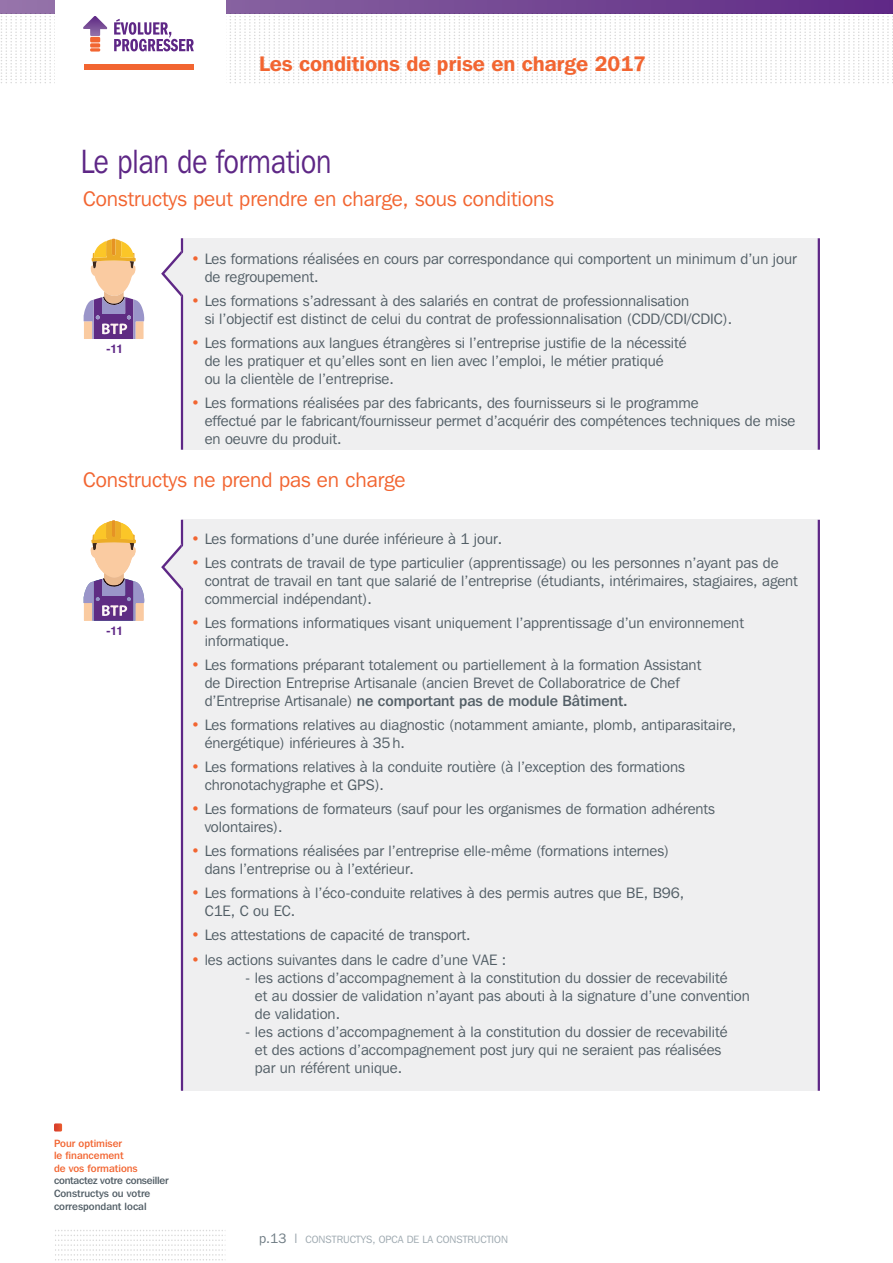
<style>
.page{position:relative;width:893px;height:1263px;background:#fff}
.page>*{position:absolute;margin:0;border:0;box-sizing:border-box;transform-origin:0 0}
.t1{font:33.45px "Franklin Gothic IT Cby BT";color:#5e2786;scale:.85 1}
.t2{font:21px "Franklin Gothic IT Cby BT";color:#f26531}
.t3{font:600 21px "Franklin Gothic IT Cby BT";color:#f26531}
.t4{font:15px/18px "Franklin Gothic IT Cby BT";color:#525e66}
.t5{font:700 12px "Helvetica";color:#5e2786}
.t6{font:500 10.5px/12.6px "Franklin Gothic IT Cby BT";color:#525e66}
.t7{font:500 10.5px/12.6px "Franklin Gothic IT Cby BT";color:#f26531}
.t8{font:10.5px "Franklin Gothic IT Cby BT";color:#9ea9b0}
.s1{font-weight:600;color:#f26531}
.s2{font-weight:500}
.s3{font-size:13.5px;color:#6f7c84}
.s4{font-size:13.5px}
</style>
<div class="page">
<svg style="left:54px;top:1123px;width:8px;height:8px"></svg>
<div style="left:182px;top:520px;width:636px;height:571px;background:#efeff0"></div>
<div style="left:182px;top:238px;width:636px;height:212px;background:#efeff0"></div>
<svg style="left:0;top:0;width:893px;height:13px;background:#754894"></svg>
<div style="left:55px;top:0;width:170px;height:96px;background:#fff"></div>
<svg style="left:0;top:13px;width:893px;height:71px"></svg>
<svg style="left:55px;top:1230px;width:171px;height:31px"></svg>
<hr style="left:181px;top:238px;width:2px;height:212px;background:#5e2786">
<hr style="left:181px;top:520px;width:2px;height:571px;background:#5e2786">
<hr style="left:818px;top:238px;width:2px;height:212px;background:#5e2786">
<hr style="left:818px;top:520px;width:2px;height:571px;background:#5e2786">
<svg style="left:161px;top:250px;width:23px;height:47px"></svg>
<svg style="left:161px;top:544px;width:23px;height:47px"></svg>
<svg style="left:84px;top:239px;width:60px;height:100px"></svg>
<svg style="left:84px;top:520px;width:60px;height:101px"></svg>
<h2 class="t3" style="left:259px;top:51px;width:388px">Les conditions de prise en charge 2017</h2>
<h1 class="t1" style="left:81px;top:140px;width:296px">Le plan de formation</h1>
<h2 class="t2" style="left:83px;top:186px;width:472px">Constructys peut prendre en charge, sous conditions</h2>
<p class="t4" style="left:205px;top:249px;width:594px;text-indent:-13px"><span class="s1">•</span> Les formations réalisées en cours par correspondance qui comportent un minimum d’un jour de regroupement.</p>
<p class="t4" style="left:205px;top:291px;width:529px;text-indent:-13px"><span class="s1">•</span> Les formations s’adressant à des salariés en contrat de professionnalisation<br>si l’objectif est distinct de celui du contrat de professionnalisation (CDD/CDI/CDIC).</p>
<p class="t4" style="left:205px;top:333px;width:483px;text-indent:-13px"><span class="s1">•</span> Les formations aux langues étrangères si l’entreprise justifie de la nécessité de les pratiquer et qu’elles sont en lien avec l’emploi, le métier pratiqué<br>ou la clientèle de l’entreprise.</p>
<p class="t4" style="left:205px;top:393px;width:592px;text-indent:-13px"><span class="s1">•</span> Les formations réalisées par des fabricants, des fournisseurs si le programme<br>effectué par le fabricant/fournisseur permet d’acquérir des compétences techniques de mise en oeuvre du produit.</p>
<h2 class="t2" style="left:83px;top:466px;width:324px">Constructys ne prend pas en charge</h2>
<p class="t5" style="left:106px;top:339px;width:18px">-11</p>
<p class="t5" style="left:106px;top:621px;width:18px">-11</p>
<p class="t4" style="left:191px;top:530px;width:312px"><span class="s1">•</span> Les formations d’une durée inférieure à 1 jour.</p>
<p class="t4" style="left:205px;top:554px;width:595px;text-indent:-13px"><span class="s1">•</span> Les contrats de travail de type particulier (apprentissage) ou les personnes n’ayant pas de contrat de travail en tant que salarié de l’entreprise (étudiants, intérimaires, stagiaires, agent commercial indépendant).</p>
<p class="t4" style="left:205px;top:614px;width:541px;text-indent:-13px"><span class="s1">•</span> Les formations informatiques visant uniquement l’apprentissage d’un environnement informatique.</p>
<p class="t4" style="left:205px;top:656px;width:498px;text-indent:-13px"><span class="s1">•</span> Les formations préparant totalement ou partiellement à la formation Assistant de Direction Entreprise Artisanale (ancien Brevet de Collaboratrice de Chef d’Entreprise Artisanale) <span class="s2">ne comportant pas de module Bâtiment.</span></p>
<p class="t4" style="left:205px;top:716px;width:533px;text-indent:-13px"><span class="s1">•</span> Les formations relatives au diagnostic (notamment amiante, plomb, antiparasitaire, énergétique) inférieures à 35h.</p>
<p class="t4" style="left:205px;top:758px;width:482px;text-indent:-13px"><span class="s1">•</span> Les formations relatives à la conduite routière (à l’exception des formations chronotachygraphe et GPS).</p>
<p class="t4" style="left:205px;top:800px;width:512px;text-indent:-13px"><span class="s1">•</span> Les formations de formateurs (sauf pour les organismes de formation adhérents volontaires).</p>
<p class="t4" style="left:205px;top:842px;width:466px;text-indent:-13px"><span class="s1">•</span> Les formations réalisées par l’entreprise elle-même (formations internes) dans l’entreprise ou à l’extérieur.</p>
<p class="t4" style="left:205px;top:884px;width:481px;text-indent:-13px"><span class="s1">•</span> Les formations à l’éco-conduite relatives à des permis autres que BE, B96,<br>C1E, C ou EC.</p>
<p class="t4" style="left:191px;top:926px;width:281px"><span class="s1">•</span> Les attestations de capacité de transport.</p>
<p class="t4" style="left:191px;top:950px;width:316px"><span class="s1">•</span> les actions suivantes dans le cadre d’une VAE :</p>
<p class="t4" style="left:255px;top:968px;width:496px;text-indent:-10px">- les actions d’accompagnement à la constitution du dossier de recevabilité<br>et au dossier de validation n’ayant pas abouti à la signature d’une convention de validation.</p>
<p class="t4" style="left:255px;top:1022px;width:474px;text-indent:-10px">- les actions d’accompagnement à la constitution du dossier de recevabilité et des actions d’accompagnement post jury qui ne seraient pas réalisées par un référent unique.</p>
<p class="t7" style="left:54px;top:1136px;width:85px">Pour optimiser<br>le financement de vos formations</p>
<p class="t6" style="left:54px;top:1174px;width:116px">contactez votre conseiller<br>Constructys ou votre correspondant local</p>
<p class="t8" style="left:259px;top:1233px;width:250px"><span class="s3">p.13</span> <span class="s4">l</span> CONSTRUCTYS, OPCA DE LA CONSTRUCTION</p>
</div>
